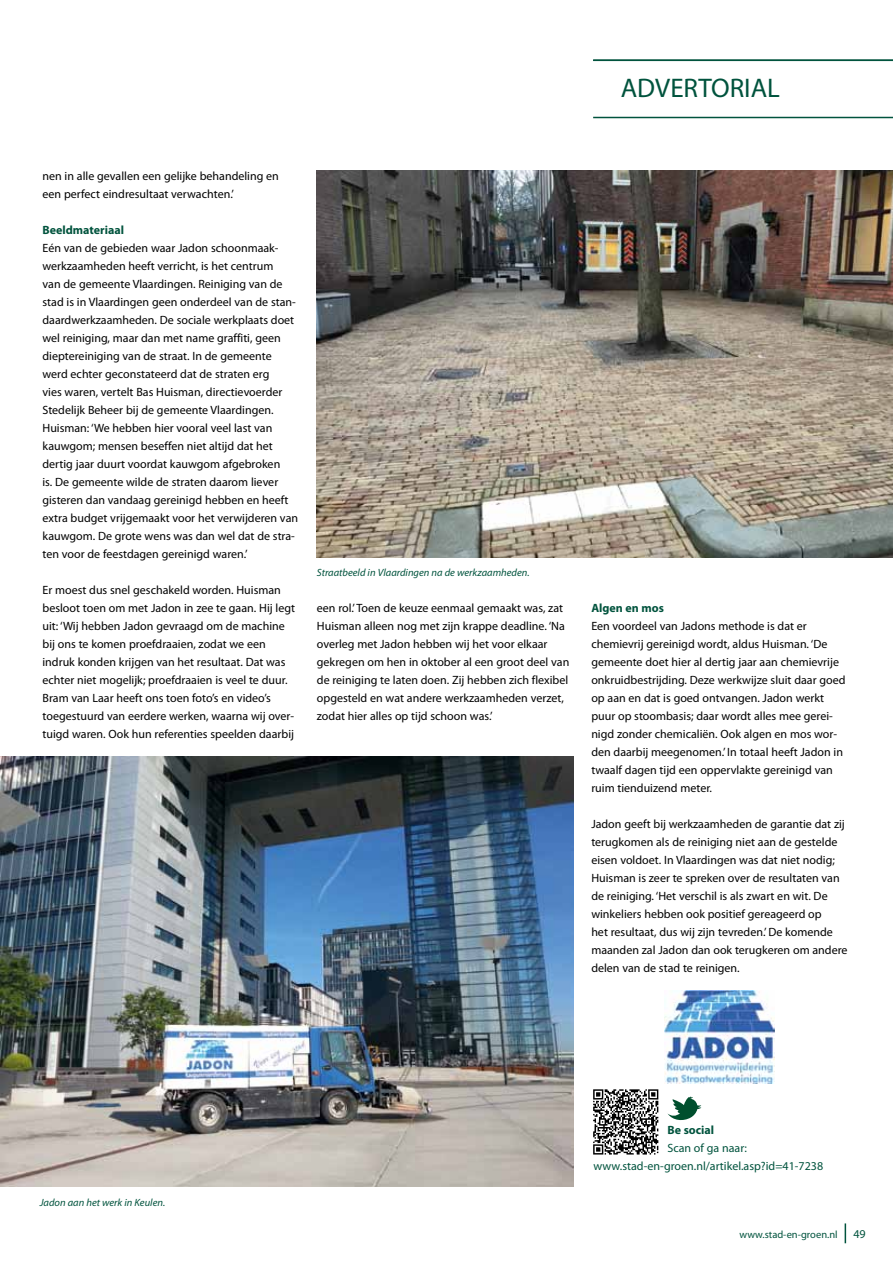
<style>
.page{position:relative;width:893px;height:1263px;background:#fff}
.page>*{position:absolute;margin:0;border:0;box-sizing:border-box;transform-origin:0 0}
.t1{font:27px "Myriad Pro";color:#00533d}
.t2{font:12px/18px "Myriad Pro";color:#000}
.t3{font:12px/18px "Myriad Pro";color:#00533d;text-align:center}
.t4{font:700 12px "Myriad Pro";color:#00533d}
.t5{font:italic 10.5px "Myriad Pro";color:#00533d}
.t6{font:10.5px "Myriad Pro";color:#00533d}
</style>
<div class="page">
<svg style="left:845px;top:1223px;width:1px;height:20px"></svg>
<hr style="left:593px;top:117px;width:300px;height:1px;background:#00533d">
<hr style="left:593px;top:60px;width:300px;height:1px;background:#00533d">
<img style="left:0;top:756px;width:573px;height:430px">
<img style="left:317px;top:170px;width:576px;height:387px">
<img style="left:665px;top:991px;width:109px;height:92px">
<svg style="left:593px;top:1089px;width:65px;height:65px"></svg>
<svg style="left:667px;top:1096px;width:34px;height:24px"></svg>
<h1 class="t1" style="left:621px;top:71px;width:161px">ADVERTORIAL</h1>
<p class="t2" style="left:43px;top:167px;width:238px">nen in alle gevallen een gelijke behandeling en een perfect eindresultaat verwachten.’</p>
<p class="t4" style="left:43px;top:222px;width:83px">Beeldmateriaal</p>
<p class="t2" style="left:43px;top:239px;width:257px">Eén van de gebieden waar Jadon schoonmaak&shy;werkzaamheden heeft verricht, is het centrum<br>van de gemeente Vlaardingen. Reiniging van de stad is in Vlaardingen geen onderdeel van de stan&shy;daardwerkzaamheden. De sociale werkplaats doet wel reiniging, maar dan met name graffiti, geen dieptereiniging van de straat. In de gemeente werd echter geconstateerd dat de straten erg<br>vies waren, vertelt Bas Huisman, directievoerder Stedelijk Beheer bij de gemeente Vlaardingen.<br>Huisman: ‘We hebben hier vooral veel last van kauwgom; mensen beseffen niet altijd dat het dertig jaar duurt voordat kauwgom afgebroken<br>is. De gemeente wilde de straten daarom liever gisteren dan vandaag gereinigd hebben en heeft extra budget vrijgemaakt voor het verwijderen van kauwgom. De grote wens was dan wel dat de stra&shy;ten voor de feestdagen gereinigd waren.’</p>
<p class="t2" style="left:43px;top:581px;width:254px">Er moest dus snel geschakeld worden. Huisman besloot toen om met Jadon in zee te gaan. Hij legt uit: ‘Wij hebben Jadon gevraagd om de machine bij ons te komen proefdraaien, zodat we een indruk konden krijgen van het resultaat. Dat was echter niet mogelijk; proefdraaien is veel te duur.<br>Bram van Laar heeft ons toen foto’s en video’s toegestuurd van eerdere werken, waarna wij over&shy;tuigd waren. Ook hun referenties speelden daarbij</p>
<p class="t5" style="left:317px;top:566px;width:214px">Straatbeeld in Vlaardingen na de werkzaamheden.</p>
<p class="t2" style="left:317px;top:599px;width:254px">een rol.’ Toen de keuze eenmaal gemaakt was, zat Huisman alleen nog met zijn krappe deadline. ‘Na overleg met Jadon hebben wij het voor elkaar gekregen om hen in oktober al een groot deel van de reiniging te laten doen. Zij hebben zich flexibel opgesteld en wat andere werkzaamheden verzet, zodat hier alles op tijd schoon was.’</p>
<p class="t4" style="left:591px;top:600px;width:74px">Algen en mos</p>
<p class="t2" style="left:591px;top:617px;width:256px">Een voordeel van Jadons methode is dat er chemievrij gereinigd wordt, aldus Huisman. ‘De gemeente doet hier al dertig jaar aan chemievrije onkruidbestrijding. Deze werkwijze sluit daar goed op aan en dat is goed ontvangen. Jadon werkt puur op stoombasis; daar wordt alles mee gerei&shy;nigd zonder chemicaliën. Ook algen en mos wor&shy;den daarbij meegenomen.’ In totaal heeft Jadon in twaalf dagen tijd een oppervlakte gereinigd van ruim tienduizend meter.</p>
<p class="t2" style="left:591px;top:815px;width:258px">Jadon geeft bij werkzaamheden de garantie dat zij terugkomen als de reiniging niet aan de gestelde eisen voldoet. In Vlaardingen was dat niet nodig; Huisman is zeer te spreken over de resultaten van de reiniging. ‘Het verschil is als zwart en wit. De winkeliers hebben ook positief gereageerd op<br>het resultaat, dus wij zijn tevreden.’ De komende maanden zal Jadon dan ook terugkeren om andere delen van de stad te reinigen.</p>
<p class="t5" style="left:40px;top:1196px;width:127px">Jadon aan het werk in Keulen.</p>
<p class="t4" style="left:667px;top:1122px;width:48px">Be social</p>
<p class="t3" style="left:594px;top:1139px;width:231px">Scan of ga naar: www.stad-en-groen.nl/artikel.asp?id=41-7238</p>
<p class="t6" style="left:739px;top:1228px;width:100px">www.stad-en-groen.nl</p>
<p class="t3" style="left:853px;top:1224px;width:14px">49</p>
</div>
